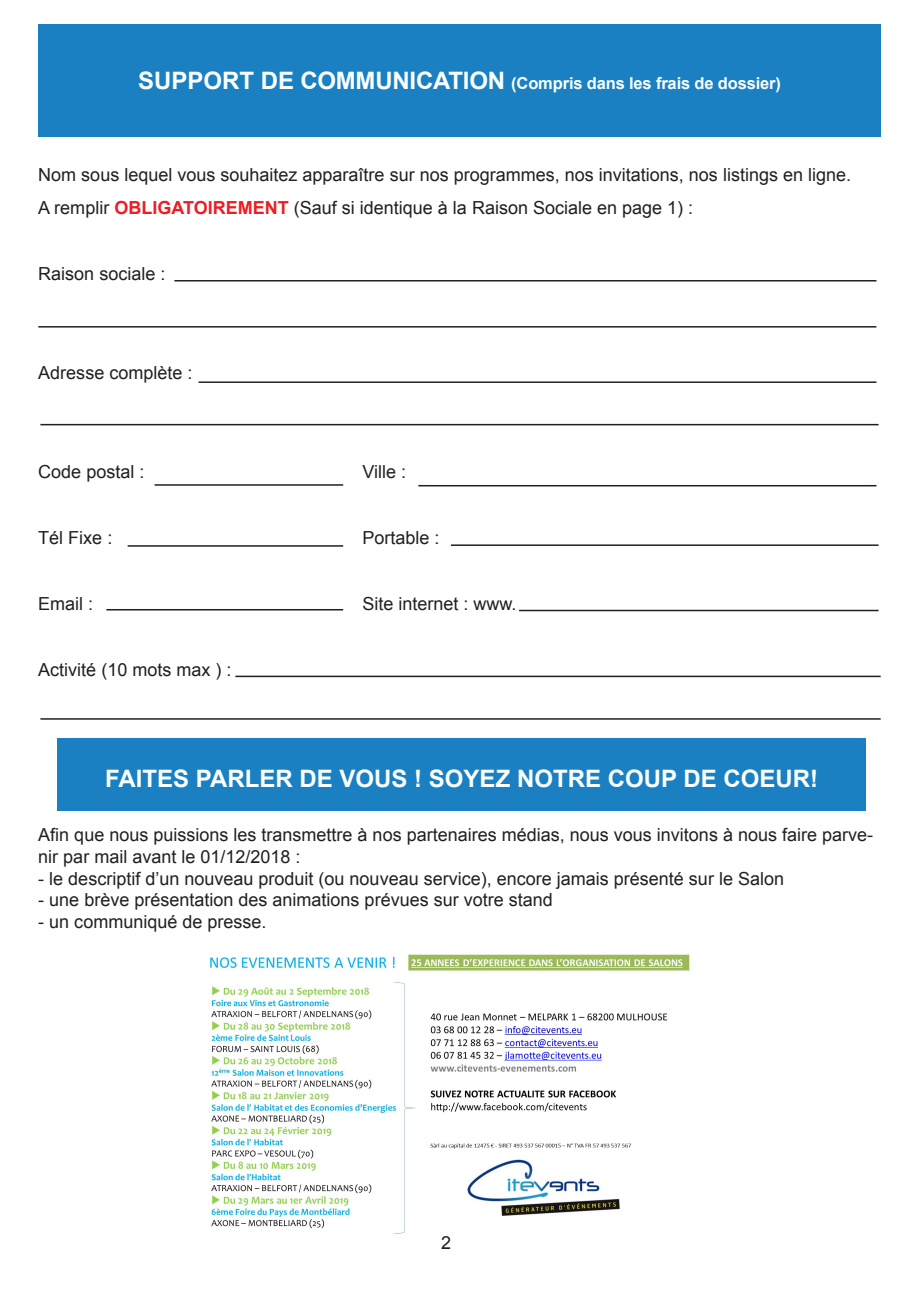
<style>
.page{position:relative;width:919px;height:1289px;background:#fff}
.page>*{position:absolute;margin:0;border:0;box-sizing:border-box;transform-origin:0 0}
.t1{font:700 24px "Arial";color:#faffff}
.t2{font:18px/21.6px "Arial";color:#231f20}
.t3{font:700 16.5px "Arial";letter-spacing:-.01em;color:#faffff}
.s1{font-size:24px}
.s2{font-weight:700;color:#ee1d23}
</style>
<div class="page">
<div style="left:38px;top:24px;width:842px;height:113px;background:#1b80c2"></div>
<div style="left:57px;top:738px;width:808px;height:72px;background:#1b80c2"></div>
<img style="left:210px;top:954px;width:480px;height:280px">
<hr style="left:174px;top:280px;width:702px;height:1px;background:#231f20">
<hr style="left:38px;top:326px;width:838px;height:1px;background:#231f20">
<hr style="left:40px;top:424px;width:838px;height:1px;background:#231f20">
<hr style="left:198px;top:381px;width:678px;height:2px;background:#231f20">
<hr style="left:154px;top:484px;width:189px;height:1px;background:#231f20">
<hr style="left:418px;top:485px;width:458px;height:1px;background:#231f20">
<hr style="left:128px;top:545px;width:215px;height:1px;background:#231f20">
<hr style="left:451px;top:544px;width:427px;height:2px;background:#231f20">
<hr style="left:106px;top:609px;width:237px;height:1px;background:#231f20">
<hr style="left:519px;top:609px;width:359px;height:2px;background:#231f20">
<hr style="left:235px;top:675px;width:645px;height:2px;background:#231f20">
<hr style="left:40px;top:718px;width:840px;height:1px;background:#231f20">
<p class="t3" style="left:138px;top:72px;width:644px"><span class="s1">SUPPORT DE COMMUNICATION</span> (Compris dans les frais de dossier)</p>
<p class="t2" style="left:38px;top:164px;width:814px">Nom sous lequel vous souhaitez apparaître sur nos programmes, nos invitations, nos listings en ligne.</p>
<p class="t2" style="left:38px;top:197px;width:656px">A remplir <span class="s2">OBLIGATOIREMENT</span> (Sauf si identique à la Raison Sociale en page 1) :</p>
<p class="t2" style="left:38px;top:263px;width:129px">Raison sociale :</p>
<p class="t2" style="left:38px;top:362px;width:156px">Adresse complète :</p>
<p class="t2" style="left:38px;top:461px;width:108px">Code postal :</p>
<p class="t2" style="left:362px;top:461px;width:45px">Ville :</p>
<p class="t2" style="left:38px;top:527px;width:76px">Tél Fixe :</p>
<p class="t2" style="left:362px;top:527px;width:79px">Portable :</p>
<p class="t2" style="left:38px;top:593px;width:57px">Email :</p>
<p class="t2" style="left:362px;top:593px;width:156px">Site internet : www.</p>
<p class="t2" style="left:38px;top:659px;width:195px">Activité (10 mots max ) :</p>
<p class="t1" style="left:105px;top:762px;width:714px">FAITES PARLER DE VOUS ! SOYEZ NOTRE COUP DE COEUR!</p>
<p class="t2" style="left:38px;top:824px;width:836px">Afin que nous puissions les transmettre à nos partenaires médias, nous vous invitons à nous faire parve&shy;nir par mail avant le 01/12/2018 :</p>
<p class="t2" style="left:38px;top:867px;width:747px">- le descriptif d’un nouveau produit (ou nouveau service), encore jamais présenté sur le Salon</p>
<p class="t2" style="left:38px;top:889px;width:516px">- une brève présentation des animations prévues sur votre stand</p>
<p class="t2" style="left:38px;top:910px;width:230px">- un communiqué de presse.</p>
<p class="t2" style="left:441px;top:1231px;width:12px">2</p>
</div>
